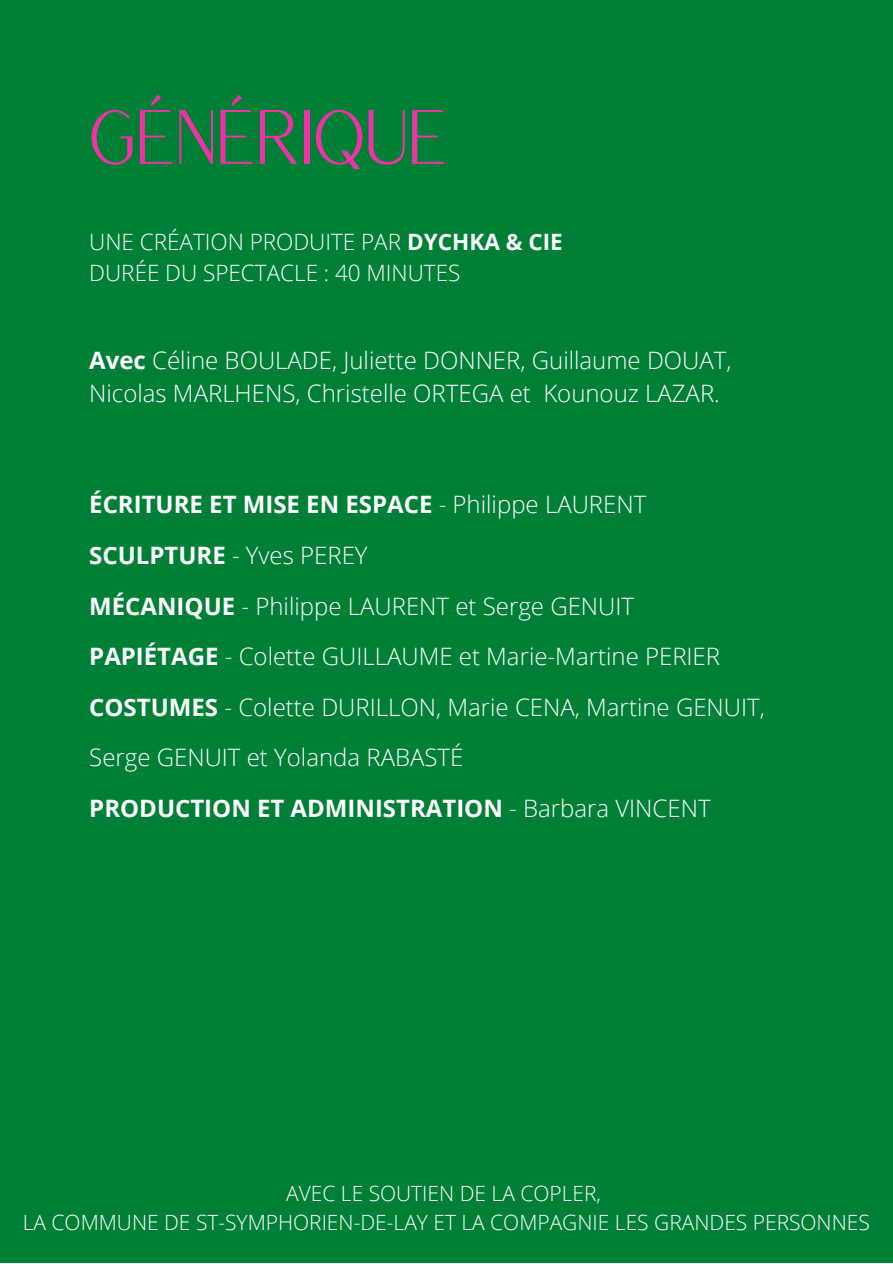
<style>
.page{position:relative;width:893px;height:1264px;background:#fff}
.page>*{position:absolute;margin:0;border:0;box-sizing:border-box;transform-origin:0 0}
.t1{font:74.85px "Versailles";letter-spacing:-.1em;color:#ef33a6}
.t2{font:300 24px/50.6px "Open Sans";color:#fff}
.t3{font:300 22.5px/31.5px "Open Sans";color:#fff}
.t4{font:300 21px/29.2px "Open Sans";color:#fff;text-align:center}
.s1{font-weight:700}
</style>
<div class="page">
<div style="left:0;top:0;width:892px;height:1262px;background:#008037"></div>
<h1 class="t1" style="left:86px;top:89px;width:367px">GÉNÉRIQUE</h1>
<p class="t3" style="left:89px;top:225px;width:475px">UNE CRÉATION PRODUITE PAR <span class="s1">DYCHKA &amp; CIE<br></span>DURÉE DU SPECTACLE : 40 MINUTES</p>
<p class="t2" style="left:89px;top:343px;width:644px;line-height:32.5px"><span class="s1">Avec</span> Céline BOULADE, Juliette DONNER, Guillaume DOUAT,<br>Nicolas MARLHENS, Christelle ORTEGA et Kounouz LAZAR.</p>
<p class="t2" style="left:89px;top:479px;width:677px"><span class="s1">ÉCRITURE ET MISE EN ESPACE</span> - Philippe LAURENT <span class="s1">SCULPTURE</span> - Yves PEREY<br><span class="s1">MÉCANIQUE</span> - Philippe LAURENT et Serge GENUIT <span class="s1">PAPIÉTAGE</span> - Colette GUILLAUME et Marie-Martine PERIER <span class="s1">COSTUMES</span> - Colette DURILLON, Marie CENA, Martine GENUIT, Serge GENUIT et Yolanda RABASTÉ<br><span class="s1">PRODUCTION ET ADMINISTRATION</span> - Barbara VINCENT</p>
<p class="t4" style="left:23px;top:1177px;width:848px">AVEC LE SOUTIEN DE LA COPLER,<br>LA COMMUNE DE ST-SYMPHORIEN-DE-LAY ET LA COMPAGNIE LES GRANDES PERSONNES</p>
</div>
